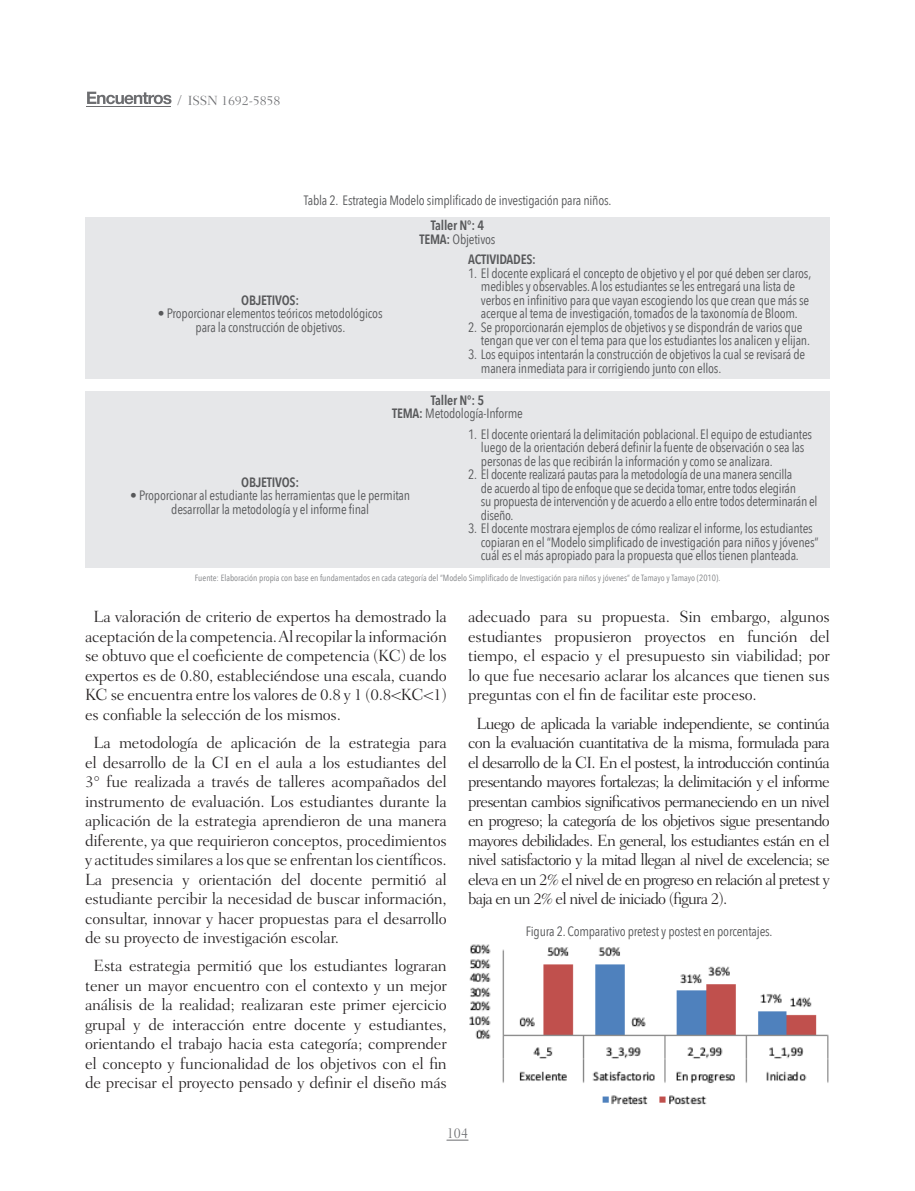
<style>
.page{position:relative;width:915px;height:1191px;background:#fff}
.page>*{position:absolute;margin:0;border:0;box-sizing:border-box;transform-origin:0 0}
.General{font:300 16.5px/19.5px "Fairfield LT Std";letter-spacing:-.015em;color:#231f20;text-align:justify}
.t1{font:300 15px "Fairfield LT Std";color:#6c6d70;scale:.9 1}
.Tablas_Cuerpo{font:13.5px/13.5px "Avenir Next Condensed";letter-spacing:-.015em;color:#57585a}
.Tablas_Títulos{font:13.5px "Avenir Next Condensed";letter-spacing:-.015em;color:#57585a}
.Tablas_Cuerpo-2{font:600 13.5px "Avenir Next Condensed";letter-spacing:-.015em;color:#57585a}
.t2{font:300 13.5px "Fairfield LT Std";letter-spacing:-.01em;color:#6c6d70}
.Tabla_Fuente{font:9px "Avenir Next Condensed";color:#808285}
.s1{font-weight:600}
</style>
<div class="page">
<svg style="left:87px;top:92px;width:84px;height:12px"></svg>
<hr style="left:86px;top:106px;width:85px;height:1px;background:#6c6d70">
<svg style="left:446px;top:1139px;width:22px;height:1px"></svg>
<div style="left:85px;top:217px;width:744px;height:161px;background:#e6e7e9"></div>
<div style="left:85px;top:391px;width:744px;height:177px;background:#e6e7e9"></div>
<img style="left:469px;top:944px;width:360px;height:161px">
<p class="t2" style="left:177px;top:93px;width:104px">/ ISSN 1692-5858</p>
<p class="Tablas_Títulos" style="left:304px;top:189px;width:309px">Tabla 2. Estrategia Modelo simplificado de investigación para niños.</p>
<p class="Tablas_Cuerpo-2" style="left:430px;top:214px;width:55px">Taller N°: 4</p>
<p class="Tablas_Cuerpo" style="left:419px;top:232px;width:78px"><span class="s1">TEMA:</span> Objetivos</p>
<p class="Tablas_Cuerpo-2" style="left:468px;top:248px;width:69px">ACTIVIDADES:</p>
<p class="Tablas_Cuerpo" style="left:480px;top:266px;width:332px;text-indent:-13px">1. El docente explicará el concepto de objetivo y el por qué deben ser claros, medibles y observables. A los estudiantes se les entregará una lista de verbos en infinitivo para que vayan escogiendo los que crean que más se acerque al tema de investigación, tomados de la taxonomía de Bloom.</p>
<p class="Tablas_Cuerpo" style="left:480px;top:320px;width:330px;text-indent:-13px">2. Se proporcionarán ejemplos de objetivos y se dispondrán de varios que tengan que ver con el tema para que los estudiantes los analicen y elijan.</p>
<p class="Tablas_Cuerpo" style="left:480px;top:347px;width:326px;text-indent:-13px">3. Los equipos intentarán la construcción de objetivos la cual se revisará de manera inmediata para ir corrigiendo junto con ellos.</p>
<p class="Tablas_Cuerpo-2" style="left:241px;top:288px;width:59px">OBJETIVOS:</p>
<p class="Tablas_Cuerpo" style="left:158px;top:306px;width:226px">• Proporcionar elementos teóricos metodológicos</p>
<p class="Tablas_Cuerpo" style="left:195px;top:320px;width:151px">para la construcción de objetivos.</p>
<p class="Tablas_Cuerpo-2" style="left:430px;top:388px;width:55px">Taller N°: 5</p>
<p class="Tablas_Cuerpo" style="left:392px;top:406px;width:132px"><span class="s1">TEMA:</span> Metodología-Informe</p>
<p class="Tablas_Cuerpo" style="left:480px;top:427px;width:332px;text-indent:-13px">1. El docente orientará la delimitación poblacional. El equipo de estudiantes luego de la orientación deberá definir la fuente de observación o sea las personas de las que recibirán la información y como se analizara.</p>
<p class="Tablas_Cuerpo" style="left:480px;top:467px;width:338px;text-indent:-13px">2. El docente realizará pautas para la metodología de una manera sencilla<br>de acuerdo al tipo de enfoque que se decida tomar, entre todos elegirán<br>su propuesta de intervención y de acuerdo a ello entre todos determinarán el diseño.</p>
<p class="Tablas_Cuerpo" style="left:480px;top:521px;width:339px;text-indent:-13px">3. El docente mostrara ejemplos de cómo realizar el informe, los estudiantes copiaran en el “Modelo simplificado de investigación para niños y jóvenes” cuál es el más apropiado para la propuesta que ellos tienen planteada.</p>
<p class="Tablas_Cuerpo-2" style="left:241px;top:470px;width:59px">OBJETIVOS:</p>
<p class="Tablas_Cuerpo" style="left:130px;top:488px;width:281px">• Proporcionar al estudiante las herramientas que le permitan</p>
<p class="Tablas_Cuerpo" style="left:171px;top:501px;width:199px">desarrollar la metodología y el informe final</p>
<p class="Tabla_Fuente" style="left:195px;top:570px;width:526px">Fuente: Elaboración propia con base en fundamentados en cada categoría del “Modelo Simplificado de Investigación para niños y jóvenes” de Tamayo y Tamayo (2010).</p>
<p class="General" style="left:85px;top:607px;width:363px;text-indent:9px">La valoración de criterio de expertos ha demostrado la aceptación de la competencia. Al recopilar la información se obtuvo que el coeficiente de competencia (KC) de los expertos es de 0.80, estableciéndose una escala, cuando KC se encuentra entre los valores de 0.8 y 1 (0.8&lt;KC&lt;1) es confiable la selección de los mismos.</p>
<p class="General" style="left:85px;top:733px;width:363px;text-indent:9px">La metodología de aplicación de la estrategia para el desarrollo de la CI en el aula a los estudiantes del 3° fue realizada a través de talleres acompañados del instrumento de evaluación. Los estudiantes durante la aplicación de la estrategia aprendieron de una manera diferente, ya que requirieron conceptos, procedimientos y actitudes similares a los que se enfrentan los científicos.<br>La presencia y orientación del docente permitió al estudiante percibir la necesidad de buscar información, consultar, innovar y hacer propuestas para el desarrollo de su proyecto de investigación escolar.</p>
<p class="General" style="left:85px;top:956px;width:363px;text-align:center">Esta estrategia permitió que los estudiantes lograran tener un mayor encuentro con el contexto y un mejor análisis de la realidad; realizaran este primer ejercicio grupal y de interacción entre docente y estudiantes, orientando el trabajo hacia esta categoría; comprender el concepto y funcionalidad de los objetivos con el fin de precisar el proyecto pensado y definir el diseño más</p>
<p class="General" style="left:468px;top:607px;width:363px">adecuado para su propuesta. Sin embargo, algunos estudiantes propusieron proyectos en función del tiempo, el espacio y el presupuesto sin viabilidad; por lo que fue necesario aclarar los alcances que tienen sus preguntas con el fin de facilitar este proceso.</p>
<p class="General" style="left:468px;top:713px;width:363px;text-indent:9px">Luego de aplicada la variable independiente, se continúa con la evaluación cuantitativa de la misma, formulada para el desarrollo de la CI. En el postest, la introducción continúa presentando mayores fortalezas; la delimitación y el informe presentan cambios significativos permaneciendo en un nivel en progreso; la categoría de los objetivos sigue presentando mayores debilidades. En general, los estudiantes están en el nivel satisfactorio y la mitad llegan al nivel de excelencia; se eleva en un 2% el nivel de en progreso en relación al pretest y baja en un 2% el nivel de iniciado (figura 2).</p>
<p class="Tablas_Títulos" style="left:525px;top:920px;width:248px">Figura 2. Comparativo pretest y postest en porcentajes.</p>
<p class="t1" style="left:447px;top:1124px;width:25px">104</p>
</div>
